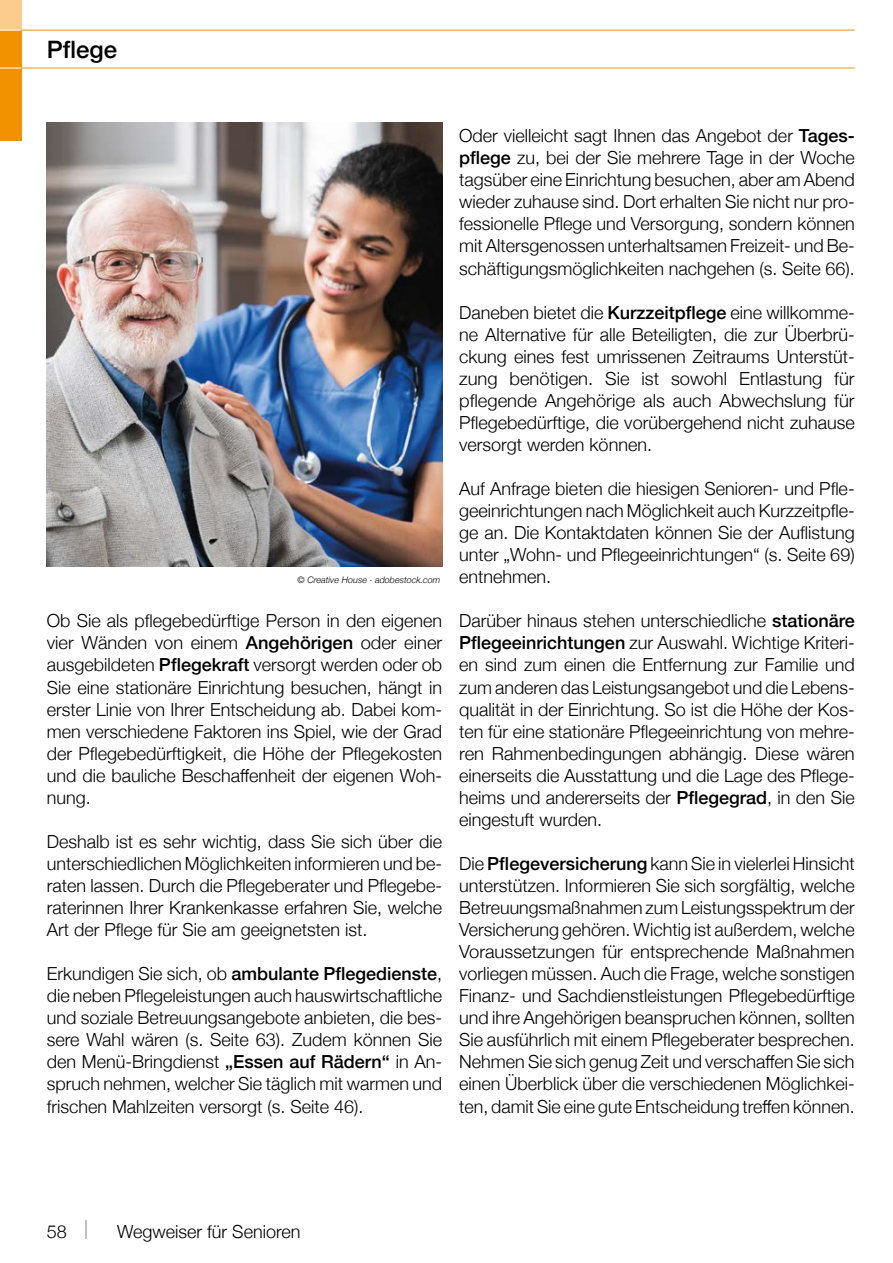
<style>
.page{position:relative;width:893px;height:1263px;background:#fff}
.page>*{position:absolute;margin:0;border:0;box-sizing:border-box;transform-origin:0 0}
.t1{font:500 24px "Helvetica Neue";color:#000}
.t2{font:300 18px/22px "Helvetica Neue";color:#000;text-align:justify}
.t3{font:italic 300 9px "Helvetica Neue";color:#000}
.s1{font-weight:500}
.s2{font-size:26.4px;color:#9d9d9c}
</style>
<div class="page">
<div style="left:0;top:0;width:21px;height:30px;background:#fccb8e"></div>
<div style="left:0;top:30px;width:21px;height:110px;background:#f39200"></div>
<hr style="left:21px;top:30px;width:834px;height:1px;background:#f39200">
<hr style="left:21px;top:68px;width:834px;height:1px;background:#f39200">
<svg style="left:0;top:68px;width:21px;height:1px"></svg>
<svg style="left:0;top:30px;width:21px;height:1px"></svg>
<img style="left:47px;top:122px;width:395px;height:444px">
<h1 class="t1" style="left:47px;top:31px;width:72px">Pflege</h1>
<p class="t3" style="left:297px;top:573px;width:144px">© Creative House · adobestock.com</p>
<p class="t2" style="left:47px;top:609px;width:397px">Ob Sie als pflegebedürftige Person in den eigenen vier Wänden von einem <span class="s1">Angehörigen</span> oder einer ausgebildeten <span class="s1">Pflegekraft</span> versorgt werden oder ob Sie eine stationäre Einrichtung besuchen, hängt in erster Linie von Ihrer Entscheidung ab. Dabei kom&shy;men verschiedene Faktoren ins Spiel, wie der Grad der Pflegebedürftigkeit, die Höhe der Pflegekosten und die bauliche Beschaffenheit der eigenen Woh&shy;nung.</p>
<p class="t2" style="left:47px;top:829px;width:397px">Deshalb ist es sehr wichtig, dass Sie sich über die unterschiedlichen Möglichkeiten informieren und be&shy;raten lassen. Durch die Pflegeberater und Pflegebe&shy;raterinnen Ihrer Krankenkasse erfahren Sie, welche Art der Pflege für Sie am geeignetsten ist.</p>
<p class="t2" style="left:47px;top:961px;width:397px">Erkundigen Sie sich, ob <span class="s1">ambulante Pflegedienste</span>, die neben Pflegeleistungen auch hauswirtschaftliche und soziale Betreuungsangebote anbieten, die bes&shy;sere Wahl wären (s. Seite 63). Zudem können Sie den Menü-Bringdienst <span class="s1">„Essen auf Rädern“</span> in An&shy;spruch nehmen, welcher Sie täglich mit warmen und frischen Mahlzeiten versorgt (s. Seite 46).</p>
<p class="t2" style="left:459px;top:123px;width:397px">Oder vielleicht sagt Ihnen das Angebot der <span class="s1">Tages&shy;pflege</span> zu, bei der Sie mehrere Tage in der Woche tagsüber eine Einrichtung besuchen, aber am Abend wieder zuhause sind. Dort erhalten Sie nicht nur pro&shy;fessionelle Pflege und Versorgung, sondern können mit Altersgenossen unterhaltsamen Freizeit- und Be&shy;schäftigungsmöglichkeiten nachgehen (s. Seite 66).</p>
<p class="t2" style="left:459px;top:300px;width:397px">Daneben bietet die <span class="s1">Kurzzeitpflege</span> eine willkomme&shy;ne Alternative für alle Beteiligten, die zur Überbrü&shy;ckung eines fest umrissenen Zeitraums Unterstüt&shy;zung benötigen. Sie ist sowohl Entlastung für pflegende Angehörige als auch Abwechslung für Pflegebedürftige, die vorübergehend nicht zuhause versorgt werden können.</p>
<p class="t2" style="left:459px;top:476px;width:397px">Auf Anfrage bieten die hiesigen Senioren- und Pfle&shy;geeinrichtungen nach Möglichkeit auch Kurzzeitpfle&shy;ge an. Die Kontaktdaten können Sie der Auflistung unter „Wohn- und Pflegeeinrichtungen“ (s. Seite 69) entnehmen.</p>
<p class="t2" style="left:459px;top:609px;width:397px">Darüber hinaus stehen unterschiedliche <span class="s1">stationäre Pflegeeinrichtungen</span> zur Auswahl. Wichtige Kriteri&shy;en sind zum einen die Entfernung zur Familie und zum anderen das Leistungsangebot und die Lebens&shy;qualität in der Einrichtung. So ist die Höhe der Kos&shy;ten für eine stationäre Pflegeeinrichtung von mehre&shy;ren Rahmenbedingungen abhängig. Diese wären einerseits die Ausstattung und die Lage des Pflege&shy;heims und andererseits der <span class="s1">Pflegegrad</span>, in den Sie eingestuft wurden.</p>
<p class="t2" style="left:459px;top:851px;width:397px">Die <span class="s1">Pflegeversicherung</span> kann Sie in vielerlei Hinsicht unterstützen. Informieren Sie sich sorgfältig, welche Betreuungsmaßnahmen zum Leistungsspektrum der Versicherung gehören. Wichtig ist außerdem, welche Voraussetzungen für entsprechende Maßnahmen vorliegen müssen. Auch die Frage, welche sonstigen Finanz- und Sachdienstleistungen Pflegebedürftige und ihre Angehörigen beanspruchen können, sollten Sie ausführlich mit einem Pflegeberater besprechen.<br>Nehmen Sie sich genug Zeit und verschaffen Sie sich einen Überblick über die verschiedenen Möglichkei&shy;ten, damit Sie eine gute Entscheidung treffen können.</p>
<p class="t2" style="left:47px;top:1219px;width:255px">58 <span class="s2">I</span> Wegweiser für Senioren</p>
</div>
